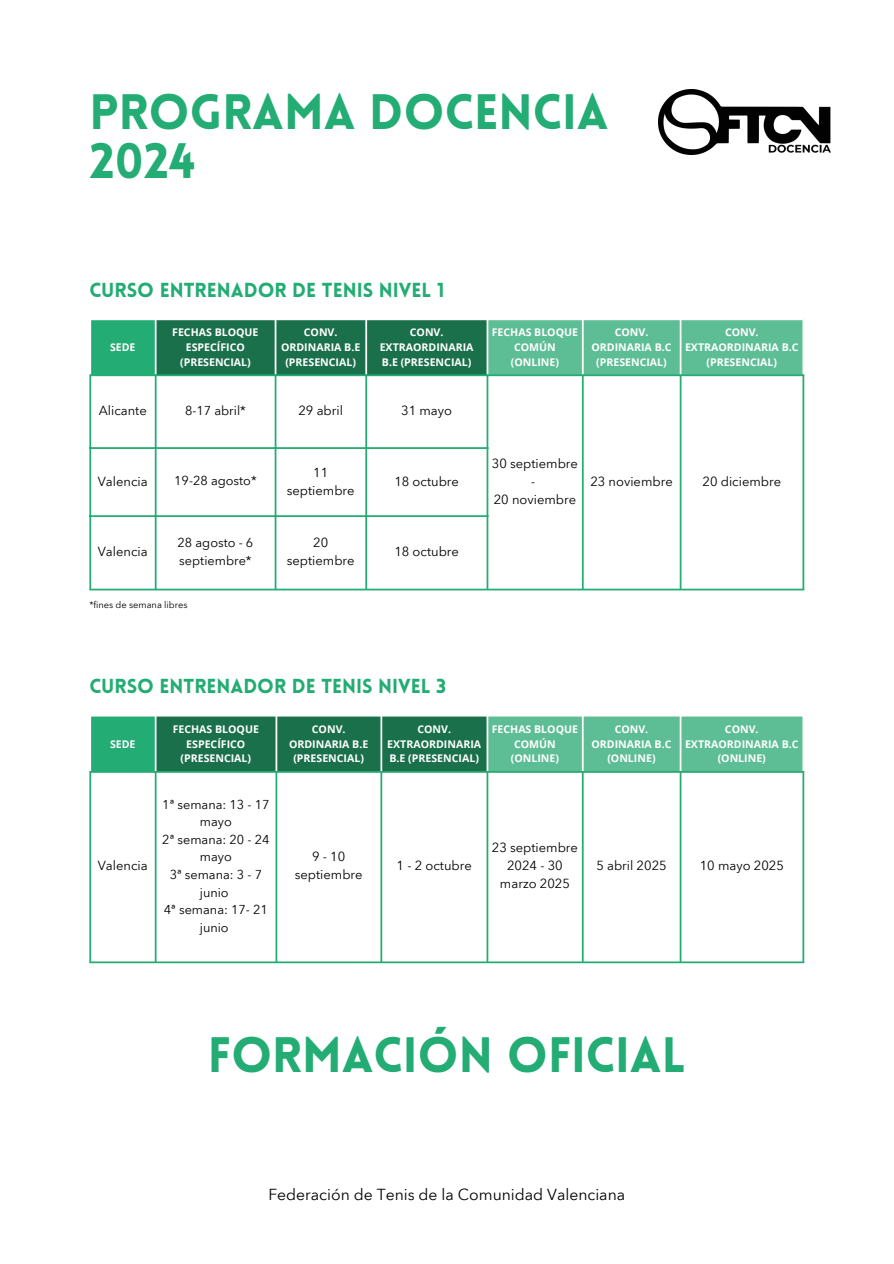
<style>
.page{position:relative;width:894px;height:1264px;background:#fff}
.page>*{position:absolute;margin:0;border:0;box-sizing:border-box;transform-origin:0 0}
.t1{font:900 48.6px/48.9px "Lovelo";color:#23ac73}
.t2{font:900 19.8px "Lovelo";color:#23ac73}
.t3{font:15.75px "Avenir Next Thai Trad";color:#000}
.t4{font:12.9px/18px "Avenir Next Thai Trad";color:#000;text-align:center}
.t5{font:12.75px/17.7px "Avenir Next Thai Trad";color:#000;text-align:center}
.t6{font:700 10.65px/14.9px "Open Sans";color:#fff;text-align:center}
.t7{font:9.3px "Avenir Next Thai Trad";color:#000}
</style>
<div class="page">
<div style="left:90px;top:319px;width:66px;height:56px;background:#23ac73"></div>
<svg style="left:156px;top:320px;width:646px;height:54px;background:#3c9670"></svg>
<svg style="left:91px;top:376px;width:711px;height:212px"></svg>
<hr style="left:89px;top:320px;width:2px;height:54px;background:#fff">
<hr style="left:155px;top:320px;width:1px;height:54px;background:#fff">
<hr style="left:274px;top:320px;width:2px;height:54px;background:#fff">
<hr style="left:365px;top:320px;width:2px;height:54px;background:#fff">
<hr style="left:486px;top:320px;width:2px;height:54px;background:#fff">
<hr style="left:581px;top:320px;width:2px;height:54px;background:#fff">
<hr style="left:679px;top:320px;width:2px;height:54px;background:#fff">
<hr style="left:89px;top:318px;width:715px;height:2px;background:#fff">
<hr style="left:89px;top:376px;width:2px;height:212px;background:#23ac73">
<hr style="left:155px;top:376px;width:1px;height:212px;background:#23ac73">
<hr style="left:274px;top:376px;width:2px;height:212px;background:#23ac73">
<hr style="left:365px;top:376px;width:2px;height:212px;background:#23ac73">
<hr style="left:486px;top:376px;width:2px;height:212px;background:#23ac73">
<hr style="left:581px;top:376px;width:2px;height:212px;background:#23ac73">
<hr style="left:679px;top:376px;width:2px;height:212px;background:#23ac73">
<hr style="left:802px;top:376px;width:2px;height:212px;background:#23ac73">
<hr style="left:89px;top:374px;width:715px;height:2px;background:#23ac73">
<hr style="left:89px;top:447px;width:399px;height:2px;background:#23ac73">
<hr style="left:89px;top:515px;width:399px;height:2px;background:#23ac73">
<hr style="left:89px;top:588px;width:715px;height:2px;background:#23ac73">
<img style="left:658px;top:89px;width:172px;height:66px">
<div style="left:90px;top:715px;width:66px;height:57px;background:#23ac73"></div>
<svg style="left:156px;top:716px;width:646px;height:55px;background:#3d9671"></svg>
<svg style="left:91px;top:772px;width:711px;height:189px"></svg>
<hr style="left:89px;top:716px;width:2px;height:55px;background:#fff">
<hr style="left:155px;top:716px;width:1px;height:55px;background:#fff">
<hr style="left:275px;top:716px;width:2px;height:55px;background:#fff">
<hr style="left:380px;top:716px;width:2px;height:55px;background:#fff">
<hr style="left:486px;top:716px;width:2px;height:55px;background:#fff">
<hr style="left:581px;top:716px;width:2px;height:55px;background:#fff">
<hr style="left:679px;top:716px;width:2px;height:55px;background:#fff">
<hr style="left:89px;top:714px;width:715px;height:2px;background:#fff">
<hr style="left:89px;top:772px;width:2px;height:189px;background:#23ac73">
<hr style="left:155px;top:772px;width:1px;height:189px;background:#23ac73">
<hr style="left:275px;top:772px;width:2px;height:189px;background:#23ac73">
<hr style="left:380px;top:772px;width:2px;height:189px;background:#23ac73">
<hr style="left:486px;top:772px;width:2px;height:189px;background:#23ac73">
<hr style="left:581px;top:772px;width:2px;height:189px;background:#23ac73">
<hr style="left:679px;top:772px;width:2px;height:189px;background:#23ac73">
<hr style="left:802px;top:772px;width:2px;height:189px;background:#23ac73">
<hr style="left:89px;top:771px;width:715px;height:1px;background:#23ac73">
<hr style="left:89px;top:961px;width:715px;height:2px;background:#23ac73">
<p class="t1" style="left:89px;top:92px;width:520px">PROGRAMA DOCENCIA<br>2024</p>
<p class="t2" style="left:89px;top:282px;width:356px">CURSO ENTRENADOR DE TENIS NIVEL 1</p>
<h1 class="t6" style="left:110px;top:340px;width:27px">SEDE</h1>
<p class="t6" style="left:172px;top:325px;width:88px">FECHAS BLOQUE<br>ESPECÍFICO (PRESENCIAL)</p>
<h2 class="t6" style="left:281px;top:325px;width:81px">CONV.<br>ORDINARIA B.E (PRESENCIAL)</h2>
<p class="t6" style="left:379px;top:325px;width:95px">CONV.<br>EXTRAORDINARIA<br>B.E (PRESENCIAL)</p>
<p class="t6" style="left:491px;top:325px;width:88px">FECHAS BLOQUE<br>COMÚN (ONLINE)</p>
<p class="t6" style="left:591px;top:325px;width:82px">CONV.<br>ORDINARIA B.C (PRESENCIAL)</p>
<p class="t6" style="left:684px;top:325px;width:115px">CONV.<br>EXTRAORDINARIA B.C (PRESENCIAL)</p>
<p class="t4" style="left:99px;top:401px;width:49px">Alicante</p>
<p class="t5" style="left:185px;top:401px;width:62px">8-17 abril*</p>
<p class="t4" style="left:298px;top:401px;width:46px">29 abril</p>
<p class="t4" style="left:401px;top:401px;width:52px">31 mayo</p>
<p class="t4" style="left:491px;top:454px;width:88px">30 septiembre -</p>
<p class="t4" style="left:493px;top:490px;width:84px">20 noviembre</p>
<p class="t4" style="left:287px;top:463px;width:69px">11 septiembre</p>
<p class="t4" style="left:394px;top:472px;width:66px">18 octubre</p>
<p class="t4" style="left:98px;top:472px;width:51px">Valencia</p>
<p class="t5" style="left:174px;top:472px;width:84px">19-28 agosto*</p>
<p class="t4" style="left:590px;top:472px;width:84px">23 noviembre</p>
<p class="t4" style="left:702px;top:472px;width:80px">20 diciembre</p>
<p class="t4" style="left:98px;top:543px;width:51px">Valencia</p>
<p class="t5" style="left:177px;top:534px;width:77px;text-align:left">28 agosto - 6 septiembre*</p>
<p class="t4" style="left:287px;top:534px;width:69px">20 septiembre</p>
<p class="t4" style="left:394px;top:543px;width:66px">18 octubre</p>
<p class="t7" style="left:89px;top:599px;width:100px">*fines de semana libres</p>
<h3 class="t2" style="left:89px;top:678px;width:358px">CURSO ENTRENADOR DE TENIS NIVEL 3</h3>
<p class="t6" style="left:110px;top:736px;width:27px">SEDE</p>
<p class="t4" style="left:98px;top:857px;width:51px">Valencia</p>
<p class="t6" style="left:173px;top:721px;width:88px">FECHAS BLOQUE<br>ESPECÍFICO (PRESENCIAL)</p>
<p class="t6" style="left:289px;top:721px;width:81px">CONV.<br>ORDINARIA B.E (PRESENCIAL)</p>
<p class="t6" style="left:387px;top:721px;width:95px">CONV.<br>EXTRAORDINARIA<br>B.E (PRESENCIAL)</p>
<p class="t6" style="left:491px;top:721px;width:88px">FECHAS BLOQUE<br>COMÚN (ONLINE)</p>
<p class="t6" style="left:591px;top:721px;width:82px">CONV.<br>ORDINARIA B.C (ONLINE)</p>
<p class="t6" style="left:684px;top:721px;width:115px">CONV.<br>EXTRAORDINARIA B.C (ONLINE)</p>
<p class="t5" style="left:162px;top:795px;width:109px">1ª semana: 13 - 17 mayo</p>
<p class="t5" style="left:162px;top:830px;width:109px">2ª semana: 20 - 24 mayo</p>
<p class="t5" style="left:170px;top:865px;width:94px">3ª semana: 3 - 7 junio</p>
<p class="t5" style="left:164px;top:901px;width:105px">4ª semana: 17- 21 junio</p>
<p class="t4" style="left:295px;top:848px;width:69px">9-10 septiembre</p>
<p class="t4" style="left:396px;top:857px;width:77px">1 - 2 octubre</p>
<p class="t4" style="left:491px;top:839px;width:88px">23 septiembre<br>2024 - 30 marzo 2025</p>
<p class="t4" style="left:596px;top:857px;width:72px">5 abril 2025</p>
<h1 class="t4" style="left:699px;top:857px;width:86px">10 mayo 2025</h1>
<p class="t1" style="left:208px;top:1035px;width:479px">FORMACIÓN OFICIAL</p>
<h2 class="t3" style="left:268px;top:1185px;width:358px">Federación de Tenis de la Comunidad Valenciana</h2>
</div>
